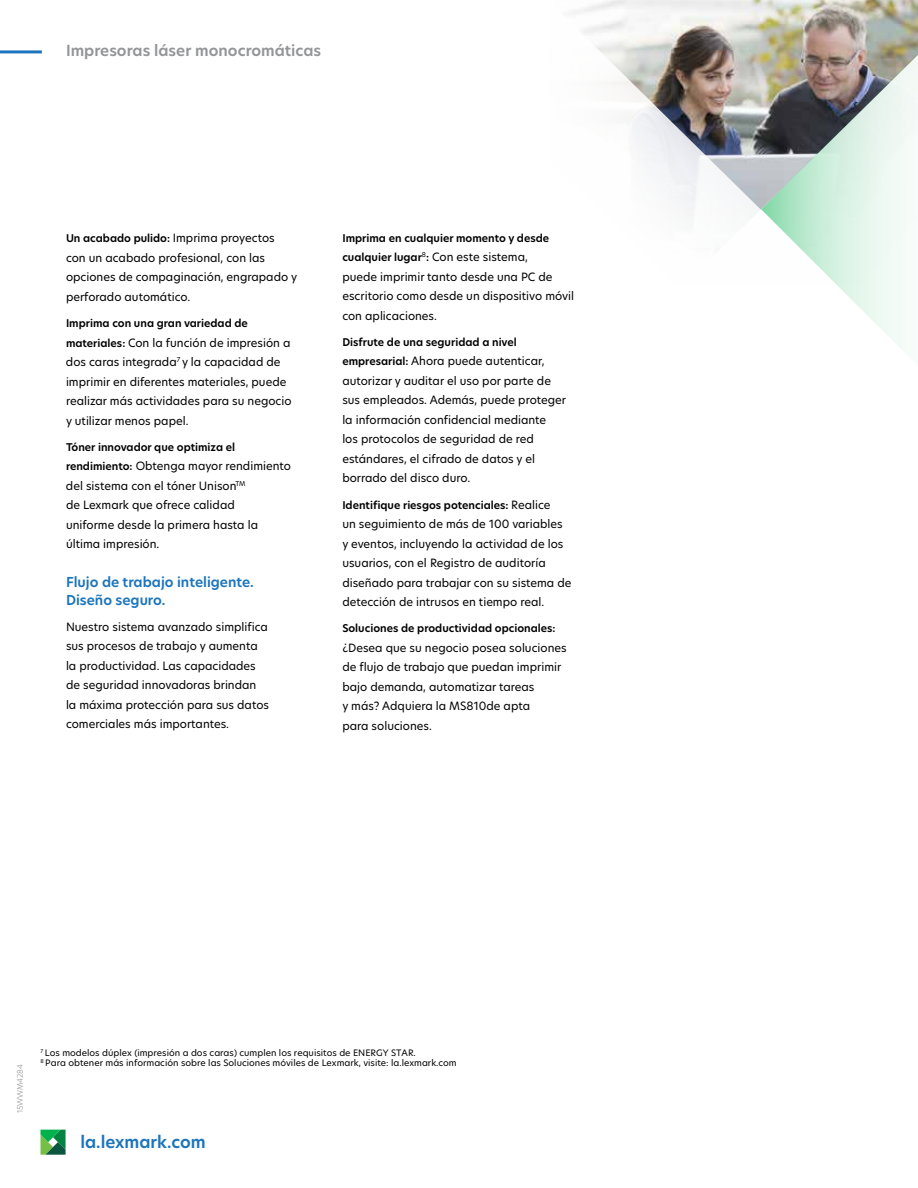
<style>
.page{position:relative;width:918px;height:1188px;background:#fff}
.page>*{position:absolute;margin:0;border:0;box-sizing:border-box;transform-origin:0 0}
.t1{font:600 16.5px "TP Hero";color:#1c75bc}
.t2{font:600 15px "TP Hero";color:#939598}
.t3{font:600 13.5px/18px "TP Hero";color:#1c75bc}
.t4{font:11.25px/19.5px "TP Hero";color:#000}
.t5{font:600 10.5px/19.5px "TP Hero";color:#000}
.t6{font:8.7px/10.5px "TP Hero";color:#000}
.t7{font:300 7.5px "TP Hero";color:#939598}
.s1{font-weight:400;font-size:11.25px}
.s2{font-weight:600;font-size:10.5px}
</style>
<div class="page">
<img style="left:572px;top:0;width:346px;height:215px">
<svg style="left:761px;top:39px;width:157px;height:310px"></svg>
<hr style="left:0;top:50px;width:42px;height:3px;background:#1c75bc">
<svg style="left:40px;top:1130px;width:26px;height:25px"></svg>
<h2 class="t2" style="left:66px;top:41px;width:257px">Impresoras láser monocromáticas</h2>
<p class="t5" style="left:66px;top:229px;width:210px">Un acabado pulido: <span class="s1">Imprima proyectos</span></p>
<p class="t4" style="left:66px;top:248px;width:233px">con un acabado profesional, con las opciones de compaginación, engrapado y perforado automático.</p>
<p class="t5" style="left:66px;top:313px;width:183px">Imprima con una gran variedad de</p>
<p class="t4" style="left:66px;top:332px;width:227px"><span class="s2">materiales:</span> Con la función de impresión a dos caras integrada<sup>7</sup> y la capacidad de imprimir en diferentes materiales, puede realizar más actividades para su negocio y utilizar menos papel.</p>
<p class="t5" style="left:66px;top:437px;width:171px">Tóner innovador que optimiza el</p>
<p class="t4" style="left:66px;top:456px;width:227px"><span class="s2">rendimiento:</span> Obtenga mayor rendimiento del sistema con el tóner Unison<sup>TM<br></sup>de Lexmark que ofrece calidad<br>uniforme desde la primera hasta la última impresión.</p>
<p class="t3" style="left:66px;top:573px;width:189px">Flujo de trabajo inteligente.<br>Diseño seguro.</p>
<p class="t4" style="left:66px;top:617px;width:205px">Nuestro sistema avanzado simplifica sus procesos de trabajo y aumenta la productividad. Las capacidades de seguridad innovadoras brindan la máxima protección para sus datos comerciales más importantes.</p>
<p class="t5" style="left:342px;top:228px;width:208px">Imprima en cualquier momento y desde cualquier lugar<sup>8</sup>: <span class="s1">Con este sistema,</span></p>
<p class="t4" style="left:342px;top:267px;width:233px">puede imprimir tanto desde una PC de escritorio como desde un dispositivo móvil con aplicaciones.</p>
<p class="t5" style="left:342px;top:332px;width:176px">Disfrute de una seguridad a nivel</p>
<p class="t4" style="left:342px;top:351px;width:225px"><span class="s2">empresarial:</span> Ahora puede autenticar, autorizar y auditar el uso por parte de sus empleados. Además, puede proteger la información confidencial mediante<br>los protocolos de seguridad de red estándares, el cifrado de datos y el borrado del disco duro.</p>
<p class="t5" style="left:342px;top:495px;width:210px">Identifique riesgos potenciales: <span class="s1">Realice</span></p>
<p class="t4" style="left:342px;top:514px;width:231px">un seguimiento de más de 100 variables y eventos, incluyendo la actividad de los usuarios, con el Registro de auditoría diseñado para trabajar con su sistema de detección de intrusos en tiempo real.</p>
<p class="t5" style="left:342px;top:619px;width:215px">Soluciones de productividad opcionales:</p>
<p class="t4" style="left:342px;top:638px;width:226px">¿Desea que su negocio posea soluciones de flujo de trabajo que puedan imprimir bajo demanda, automatizar tareas<br>y más? Adquiera la MS810de apta<br>para soluciones.</p>
<p class="t7" style="left:15px;top:1113px;width:51px;rotate:-90deg">15WWM4284</p>
<p class="t6" style="left:40px;top:1047px;width:418px"><sup>7</sup> Los modelos dúplex (impresión a dos caras) cumplen los requisitos de ENERGY STAR.<br><sup>8</sup> Para obtener más información sobre las Soluciones móviles de Lexmark, visite: la.lexmark.com</p>
<h1 class="t1" style="left:80px;top:1131px;width:127px">la.lexmark.com</h1>
</div>
